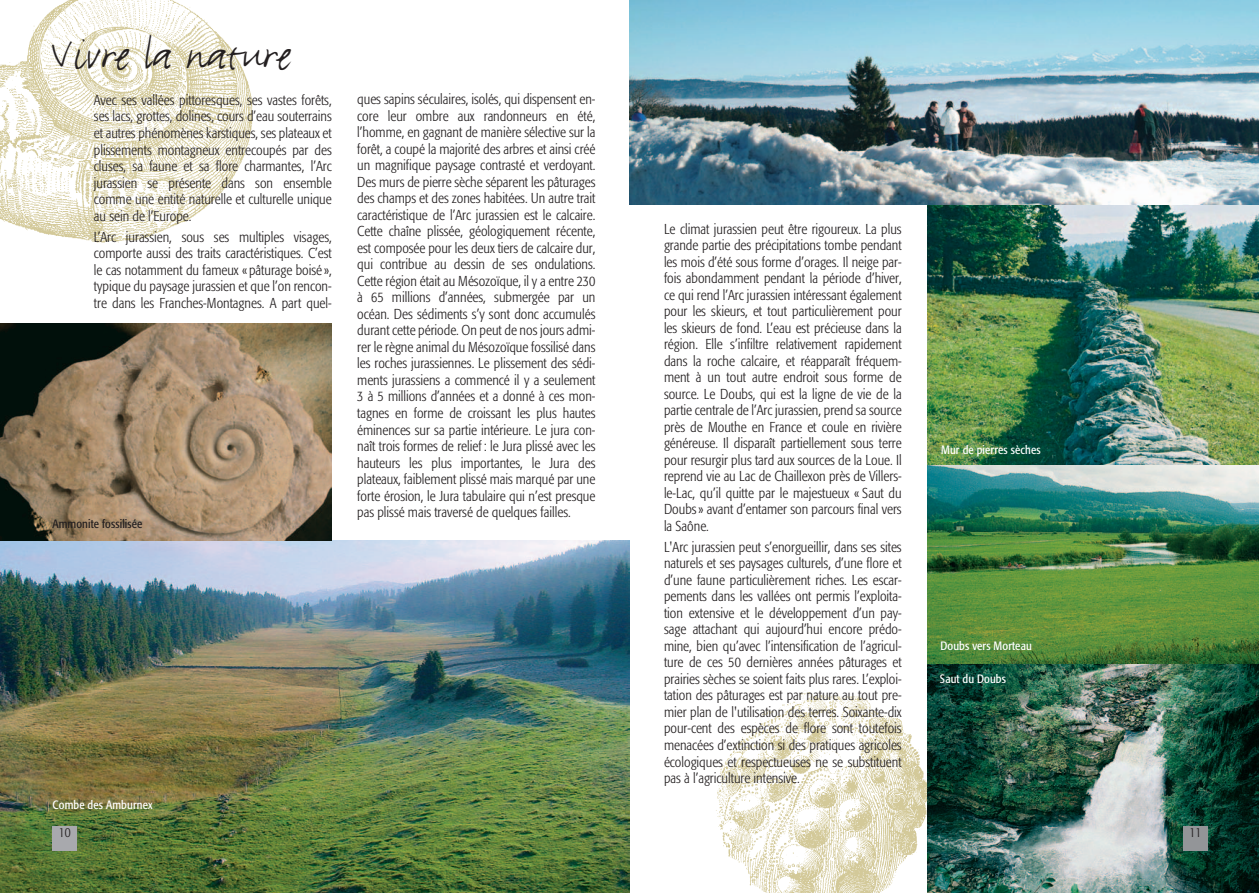
<style>
.page{position:relative;width:1259px;height:893px;background:#fff}
.page>*{position:absolute;margin:0;border:0;box-sizing:border-box;transform-origin:0 0}
.t1{font:48px "FF Justlefthand";letter-spacing:.01em;color:#231f20}
.t2{font:300 condensed 14.25px/16.5px "Formata";color:#231f20;text-align:justify}
.t3{font:300 condensed 13.5px "Formata";color:#231f20}
.t4{font:condensed 12px "Formata";letter-spacing:.01em;color:#fff}
.t5{font:condensed 12px "Formata";letter-spacing:.01em;color:#231f20}
</style>
<div class="page">
<img style="left:716px;top:688px;width:212px;height:205px">
<img style="left:0;top:0;width:253px;height:243px">
<img style="left:0;top:540px;width:629px;height:353px">
<img style="left:928px;top:663px;width:331px;height:230px">
<img style="left:928px;top:204px;width:331px;height:262px">
<div style="left:1183px;top:826px;width:24px;height:24px;background:#939598"></div>
<div style="left:52px;top:826px;width:25px;height:24px;background:#a8a9ad"></div>
<img style="left:0;top:324px;width:332px;height:216px">
<img style="left:927px;top:466px;width:332px;height:197px">
<img style="left:630px;top:0;width:629px;height:204px">
<h1 class="t1" style="left:52px;top:37px;width:241px">Vivre la nature</h1>
<p class="t2" style="left:94px;top:93px;width:239px">Avec ses vallées pittoresques, ses vastes forêts, ses lacs, grottes, dolines, cours d’eau souterrains et autres phénomènes karstiques, ses plateaux et plissements montagneux entrecoupés par des cluses, sa faune et sa flore charmantes, l’Arc jurassien se présente dans son ensemble comme une entité naturelle et culturelle unique au sein de l’Europe.</p>
<p class="t2" style="left:94px;top:229px;width:239px">L’Arc jurassien, sous ses multiples visages, comporte aussi des traits caractéristiques. C’est le cas notamment du fameux « pâturage boisé », typique du paysage jurassien et que l’on rencon&shy;tre dans les Franches-Montagnes. A part quel-</p>
<p class="t2" style="left:664px;top:222px;width:239px">Le climat jurassien peut être rigoureux. La plus grande partie des précipitations tombe pendant les mois d’été sous forme d’orages. Il neige par&shy;fois abondamment pendant la période d’hiver, ce qui rend l’Arc jurassien intéressant également pour les skieurs, et tout particulièrement pour les skieurs de fond. L’eau est précieuse dans la région. Elle s’infiltre relativement rapidement dans la roche calcaire, et réapparaît fréquem&shy;ment à un tout autre endroit sous forme de source. Le Doubs, qui est la ligne de vie de la partie centrale de l’Arc jurassien, prend sa source près de Mouthe en France et coule en rivière généreuse. Il disparaît partiellement sous terre pour resurgir plus tard aux sources de la Loue. Il reprend vie au Lac de Chaillexon près de Villers&shy;le-Lac, qu’il quitte par le majestueux « Saut du Doubs » avant d’entamer son parcours final vers la Saône.</p>
<p class="t2" style="left:664px;top:540px;width:239px">L'Arc jurassien peut s’enorgueillir, dans ses sites naturels et ses paysages culturels, d’une flore et d’une faune particulièrement riches. Les escar&shy;pements dans les vallées ont permis l’exploita&shy;tion extensive et le développement d’un pay&shy;sage attachant qui aujourd’hui encore prédo&shy;mine, bien qu’avec l’intensification de l’agricul&shy;ture de ces 50 dernières années pâturages et prairies sèches se soient faits plus rares. L’exploi&shy;tation des pâturages est par nature au tout pre&shy;mier plan de l'utilisation des terres. Soixante-dix pour-cent des espèces de flore sont toutefois menacées d’extinction si des pratiques agricoles écologiques et respectueuses ne se substituent pas à l’agriculture intensive.</p>
<p class="t2" style="left:357px;top:92px;width:240px">ques sapins séculaires, isolés, qui dispensent en&shy;core leur ombre aux randonneurs en été, l’homme, en gagnant de manière sélective sur la forêt, a coupé la majorité des arbres et ainsi créé un magnifique paysage contrasté et verdoyant.<br>Des murs de pierre sèche séparent les pâturages des champs et des zones habitées. Un autre trait caractéristique de l’Arc jurassien est le calcaire.<br>Cette chaîne plissée, géologiquement récente, est composée pour les deux tiers de calcaire dur, qui contribue au dessin de ses ondulations.<br>Cette région était au Mésozoïque, il y a entre 230 à 65 millions d’années, submergée par un océan. Des sédiments s’y sont donc accumulés durant cette période. On peut de nos jours admi&shy;rer le règne animal du Mésozoïque fossilisé dans les roches jurassiennes. Le plissement des sédi&shy;ments jurassiens a commencé il y a seulement 3 à 5 millions d’années et a donné à ces mon&shy;tagnes en forme de croissant les plus hautes éminences sur sa partie intérieure. Le jura con&shy;naît trois formes de relief : le Jura plissé avec les hauteurs les plus importantes, le Jura des plateaux, faiblement plissé mais marqué par une forte érosion, le Jura tabulaire qui n’est presque pas plissé mais traversé de quelques failles.</p>
<p class="t5" style="left:52px;top:519px;width:92px">Ammonite fossilisée</p>
<p class="t4" style="left:53px;top:799px;width:102px">Combe des Amburnex</p>
<p class="t4" style="left:941px;top:444px;width:101px">Mur de pierres sèches</p>
<p class="t4" style="left:940px;top:641px;width:93px">Doubs vers Morteau</p>
<p class="t4" style="left:940px;top:674px;width:67px">Saut du Doubs</p>
<p class="t3" style="left:59px;top:827px;width:13px">10</p>
<p class="t3" style="left:1189px;top:827px;width:13px">11</p>
</div>
